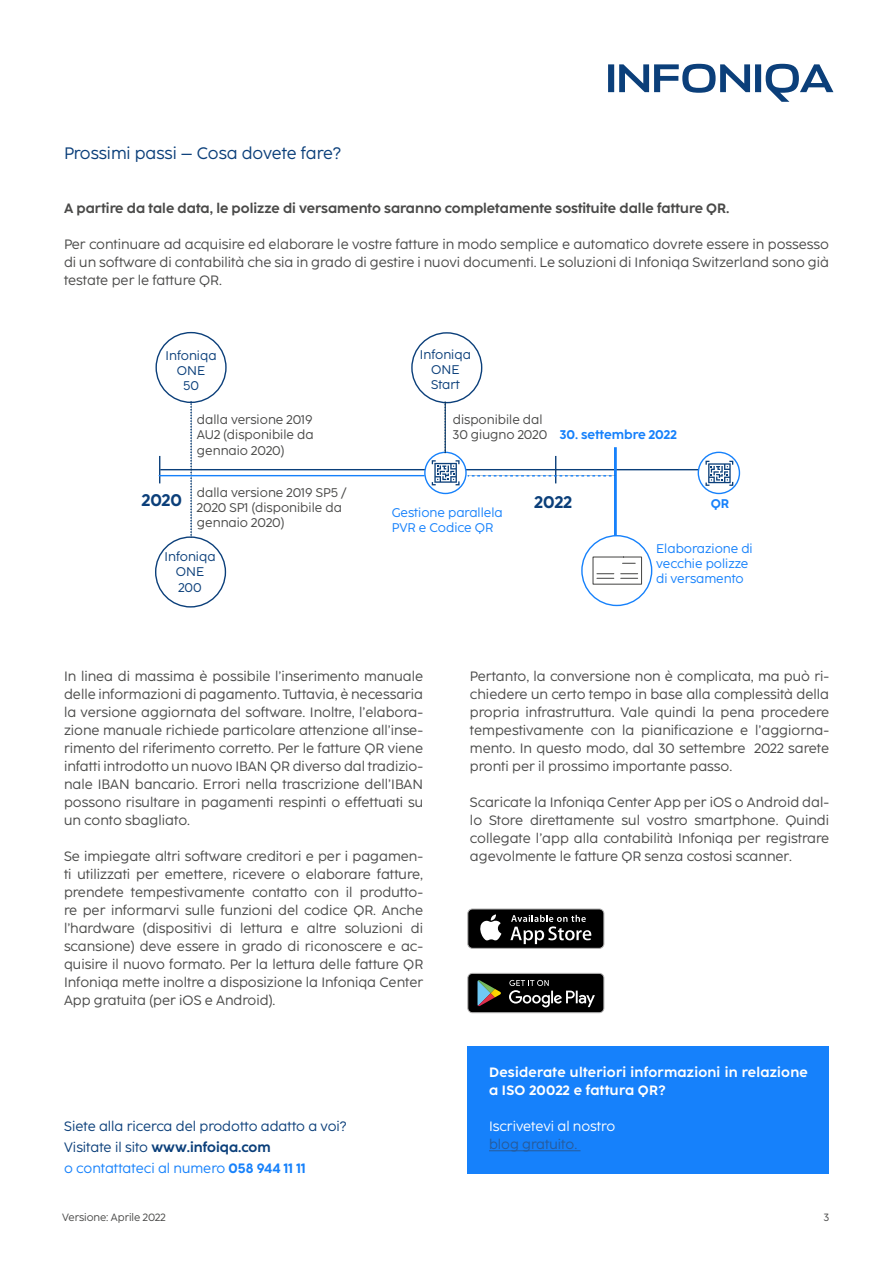
<style>
.page{position:relative;width:893px;height:1263px;background:#fff}
.page>*{position:absolute;margin:0;border:0;box-sizing:border-box;transform-origin:0 0}
.t1{font:700 16.8px "Coco Sharp L";color:#0b3f7a}
.t2{font:16.5px "Coco Sharp L";color:#0b3f7a}
.t3{font:13.5px/18px "Coco Sharp L";color:#4a4a49;text-align:justify}
.t4{font:13.5px/21px "Coco Sharp L";color:#0b3f7a}
.t5{font:700 13.5px "Coco Sharp L";color:#4a4a49}
.t6{font:700 13.5px/18px "Coco Sharp L";letter-spacing:.02em;color:#fff}
.t7{font:13.5px "Coco Sharp L";color:#fff}
.t8{font:13.5px "Coco Sharp L";color:#275b9b}
.t9{font:12.6px/15px "Coco Sharp L";color:#4a4a49}
.t10{font:12.6px/15px "Coco Sharp L";color:#1681fb}
.t11{font:12.6px/15px "Coco Sharp L";color:#0b3f7a;text-align:center}
.t12{font:700 12.6px "Coco Sharp L";color:#1681fb}
.t13{font:10.5px "Coco Sharp L";letter-spacing:-.005em;color:#4a4a49}
.s1{font-weight:700;color:#1681fb}
.s2{font-weight:700}
.s3{color:#1681fb}
</style>
<div class="page">
<svg style="left:608px;top:64px;width:225px;height:38px"></svg>
<hr style="left:160px;top:469px;width:538px;height:1px;background:#0b3f7a">
<svg style="left:159px;top:456px;width:1px;height:27px"></svg>
<div style="left:155px;top:332px;width:72px;height:71px;border:1px solid #0b3f7a;border-radius:50%"></div>
<div style="left:155px;top:536px;width:71px;height:71px;border:1px solid #0b3f7a;border-radius:50%"></div>
<svg style="left:190px;top:401px;width:2px;height:137px"></svg>
<hr style="left:614px;top:447px;width:3px;height:89px;background:#1681fb">
<div style="left:411px;top:332px;width:71px;height:71px;border:1px solid #0b3f7a;border-radius:50%"></div>
<hr style="left:159px;top:475px;width:265px;height:1px;background:#1681fb">
<svg style="left:468px;top:456px;width:147px;height:27px"></svg>
<div style="left:581px;top:535px;width:71px;height:71px;border:1px solid #1681fb;border-radius:50%"></div>
<svg style="left:592px;top:556px;width:51px;height:29px"></svg>
<svg style="left:425px;top:452px;width:41px;height:41px"></svg>
<div style="left:424px;top:452px;width:43px;height:42px;border:1px solid #1681fb;border-radius:50%"></div>
<svg style="left:445px;top:402px;width:1px;height:51px"></svg>
<svg style="left:698px;top:452px;width:41px;height:41px"></svg>
<div style="left:698px;top:452px;width:42px;height:42px;border:1px solid #1681fb;border-radius:50%"></div>
<svg style="left:432px;top:460px;width:28px;height:25px"></svg>
<svg style="left:705px;top:461px;width:28px;height:25px"></svg>
<div style="left:467px;top:1046px;width:362px;height:128px;background:#1681fb"></div>
<hr style="left:489px;top:1150px;width:91px;height:1px;background:#275b9b">
<svg style="left:468px;top:973px;width:136px;height:40px"></svg>
<svg style="left:468px;top:908px;width:136px;height:41px"></svg>
<p class="t2" style="left:64px;top:144px;width:278px">Prossimi passi – Cosa dovete fare?</p>
<p class="t5" style="left:64px;top:200px;width:667px">A partire da tale data, le polizze di versamento saranno completamente sostituite dalle fatture QR.</p>
<p class="t3" style="left:64px;top:235px;width:766px">Per continuare ad acquisire ed elaborare le vostre fatture in modo semplice e automatico dovrete essere in possesso di un software di contabilità che sia in grado di gestire i nuovi documenti. Le soluzioni di Infoniqa Switzerland sono già testate per le fatture QR.</p>
<p class="t11" style="left:166px;top:348px;width:53px">Infoniqa<br>ONE<br>50</p>
<p class="t11" style="left:420px;top:347px;width:53px">Infoniqa<br>ONE<br>Start</p>
<p class="t9" style="left:453px;top:412px;width:226px">disponibile dal<br>30 giugno 2020 <span class="s1">30. settembre 2022</span></p>
<p class="t9" style="left:197px;top:413px;width:118px;text-align:justify">dalla versione 2019<br>AU2 (disponibile da gennaio 2020)</p>
<p class="t9" style="left:197px;top:485px;width:151px">dalla versione 2019 SP5 /<br>2020 SP1 (disponibile da gennaio 2020)</p>
<p class="t1" style="left:142px;top:491px;width:42px">2020</p>
<p class="t1" style="left:535px;top:492px;width:39px">2022</p>
<p class="t10" style="left:392px;top:505px;width:113px">Gestione parallela<br>PVR e Codice QR</p>
<p class="t12" style="left:711px;top:496px;width:20px">QR</p>
<p class="t11" style="left:165px;top:550px;width:53px">Infoniqa<br>ONE<br>200</p>
<p class="t3" style="left:64px;top:667px;width:361px">In linea di massima è possibile l’inserimento manuale delle informazioni di pagamento. Tuttavia, è necessaria la versione aggiornata del software. Inoltre, l’elabora&shy;zione manuale richiede particolare attenzione all’inse&shy;rimento del riferimento corretto. Per le fatture QR viene infatti introdotto un nuovo IBAN QR diverso dal tradizio&shy;nale IBAN bancario. Errori nella trascrizione dell’IBAN possono risultare in pagamenti respinti o effettuati su un conto sbagliato.</p>
<p class="t3" style="left:64px;top:847px;width:361px">Se impiegate altri software creditori e per i pagamen&shy;ti utilizzati per emettere, ricevere o elaborare fatture, prendete tempestivamente contatto con il produtto&shy;re per informarvi sulle funzioni del codice QR. Anche l’hardware (dispositivi di lettura e altre soluzioni di scansione) deve essere in grado di riconoscere e ac&shy;quisire il nuovo formato. Per la lettura delle fatture QR Infoniqa mette inoltre a disposizione la Infoniqa Center App gratuita (per iOS e Android).</p>
<p class="t4" style="left:64px;top:1116px;width:284px">Siete alla ricerca del prodotto adatto a voi?<br>Visitate il sito <span class="s2">www.infoiqa.com<br></span><span class="s3">o contattateci al numero</span> <span class="s1">058 944 11 11</span></p>
<p class="t10" style="left:656px;top:541px;width:98px">Elaborazione di vecchie polizze di versamento</p>
<p class="t3" style="left:470px;top:667px;width:361px">Pertanto, la conversione non è complicata, ma può ri&shy;chiedere un certo tempo in base alla complessità della propria infrastruttura. Vale quindi la pena procedere tempestivamente con la pianificazione e l’aggiorna&shy;mento. In questo modo, dal 30 settembre 2022 sarete pronti per il prossimo importante passo.</p>
<p class="t3" style="left:470px;top:793px;width:361px">Scaricate la Infoniqa Center App per iOS o Android dal&shy;lo Store direttamente sul vostro smartphone. Quindi collegate l’app alla contabilità Infoniqa per registrare agevolmente le fatture QR senza costosi scanner.</p>
<p class="t6" style="left:489px;top:1063px;width:320px">Desiderate ulteriori informazioni in relazione a ISO 20022 e fattura QR?</p>
<p class="t7" style="left:489px;top:1118px;width:128px">Iscrivetevi al nostro</p>
<p class="t8" style="left:489px;top:1136px;width:90px">blog gratuito.</p>
<p class="t13" style="left:62px;top:1211px;width:105px">Versione: Aprile 2022</p>
<p class="t13" style="left:824px;top:1211px;width:7px">3</p>
</div>
